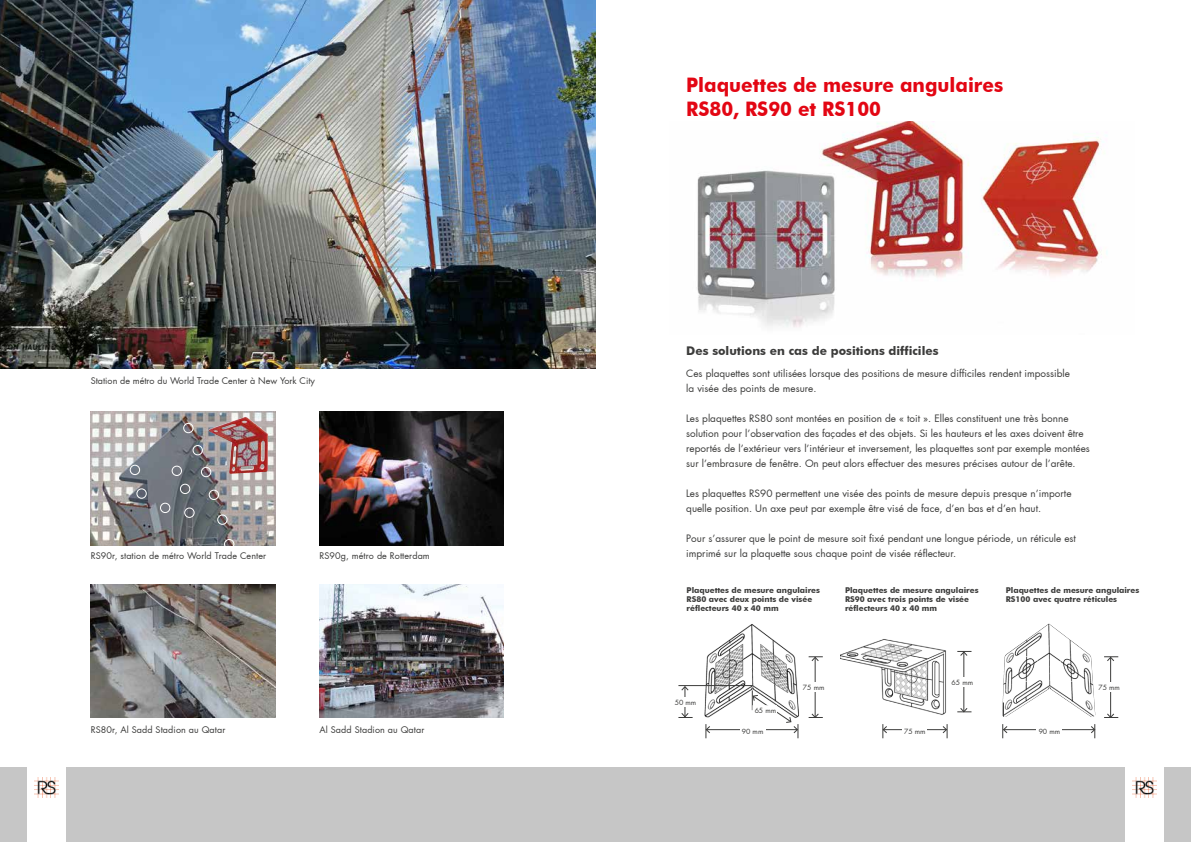
<style>
.page{position:relative;width:1191px;height:842px;background:#fff}
.page>*{position:absolute;margin:0;border:0;box-sizing:border-box;transform-origin:0 0}
.t1{font:700 20px/24px "Futura BT";color:#e30613;scale:.95 1}
.t2{font:700 12px "Futura BT";color:#3c3c3b}
.t3{font:10px/15px "Futura";color:#3c3c3b}
.t4{font:9px "Futura";letter-spacing:.01em;color:#3c3c3b}
.t5{font:700 8px/9px "Futura BT";color:#3c3c3b}
.t6{font:7px "Futura";color:#3c3c3b}
</style>
<div class="page">
<div style="left:0;top:767px;width:1191px;height:75px;background:#c6c6c6"></div>
<div style="left:27px;top:754px;width:39px;height:88px;background:#fff"></div>
<img style="left:34px;top:777px;width:25px;height:20px">
<div style="left:1125px;top:754px;width:38px;height:88px;background:#fff"></div>
<img style="left:1132px;top:777px;width:24px;height:20px">
<img style="left:697px;top:121px;width:411px;height:207px">
<img style="left:0;top:0;width:595px;height:369px">
<img style="left:319px;top:412px;width:185px;height:133px">
<img style="left:91px;top:584px;width:184px;height:134px">
<img style="left:319px;top:584px;width:185px;height:134px">
<img style="left:840px;top:639px;width:106px;height:76px">
<hr style="left:963px;top:652px;width:1px;height:60px;background:#3c3c3b">
<svg style="left:957px;top:651px;width:14px;height:5px"></svg>
<svg style="left:957px;top:707px;width:14px;height:6px"></svg>
<div style="left:950px;top:677px;width:24px;height:10px;background:#fff"></div>
<hr style="left:883px;top:729px;width:63px;height:1px;background:#3c3c3b">
<svg style="left:882px;top:724px;width:5px;height:14px"></svg>
<svg style="left:942px;top:724px;width:5px;height:14px"></svg>
<div style="left:902px;top:726px;width:25px;height:10px;background:#fff"></div>
<img style="left:704px;top:624px;width:95px;height:94px">
<hr style="left:678px;top:685px;width:74px;height:1px;background:#3c3c3b">
<hr style="left:815px;top:657px;width:1px;height:60px;background:#3c3c3b">
<svg style="left:808px;top:656px;width:15px;height:5px"></svg>
<svg style="left:808px;top:713px;width:15px;height:5px"></svg>
<hr style="left:684px;top:687px;width:1px;height:30px;background:#3c3c3b">
<svg style="left:681px;top:686px;width:8px;height:5px"></svg>
<svg style="left:678px;top:712px;width:14px;height:6px"></svg>
<div style="left:801px;top:682px;width:25px;height:10px;background:#fff"></div>
<div style="left:673px;top:697px;width:25px;height:10px;background:#fff"></div>
<hr style="left:706px;top:729px;width:91px;height:1px;background:#3c3c3b">
<svg style="left:705px;top:724px;width:5px;height:14px"></svg>
<div style="left:740px;top:726px;width:25px;height:10px;background:#fff"></div>
<svg style="left:752px;top:690px;width:46px;height:48px"></svg>
<hr style="left:1110px;top:657px;width:1px;height:60px;background:#3c3c3b">
<svg style="left:1104px;top:656px;width:14px;height:5px"></svg>
<svg style="left:1104px;top:713px;width:14px;height:5px"></svg>
<div style="left:1096px;top:682px;width:25px;height:10px;background:#fff"></div>
<hr style="left:1003px;top:729px;width:91px;height:1px;background:#3c3c3b">
<div style="left:1036px;top:726px;width:26px;height:10px;background:#fff"></div>
<img style="left:1019px;top:624px;width:29px;height:21px">
<svg style="left:1003px;top:702px;width:1px;height:15px"></svg>
<svg style="left:1002px;top:724px;width:5px;height:14px"></svg>
<svg style="left:1090px;top:724px;width:5px;height:14px"></svg>
<img style="left:91px;top:412px;width:184px;height:133px">
<div style="left:172px;top:466px;width:10px;height:10px;border:1px solid #fff;border-radius:50%"></div>
<div style="left:183px;top:423px;width:10px;height:10px;border:1px solid #fff;border-radius:50%"></div>
<div style="left:192px;top:445px;width:11px;height:10px;border:1px solid #fff;border-radius:50%"></div>
<div style="left:201px;top:467px;width:10px;height:10px;border:1px solid #fff;border-radius:50%"></div>
<div style="left:209px;top:490px;width:10px;height:10px;border:1px solid #fff;border-radius:50%"></div>
<div style="left:217px;top:514px;width:11px;height:11px;border:1px solid #fff;border-radius:50%"></div>
<div style="left:224px;top:539px;width:10px;height:10px;border:1px solid #fff;border-radius:50%"></div>
<div style="left:180px;top:484px;width:10px;height:10px;border:1px solid #fff;border-radius:50%"></div>
<div style="left:184px;top:507px;width:11px;height:11px;border:1px solid #fff;border-radius:50%"></div>
<div style="left:160px;top:503px;width:10px;height:10px;border:1px solid #fff;border-radius:50%"></div>
<div style="left:136px;top:488px;width:11px;height:11px;border:1px solid #fff;border-radius:50%"></div>
<div style="left:130px;top:465px;width:10px;height:10px;border:1px solid #fff;border-radius:50%"></div>
<img style="left:209px;top:417px;width:59px;height:57px">
<h1 class="t1" style="left:686px;top:72px;width:335px">Plaquettes de mesure angulaires<br>RS80, RS90 et RS100</h1>
<p class="t4" style="left:91px;top:375px;width:226px">Station de métro du World Trade Center à New York City</p>
<p class="t2" style="left:686px;top:344px;width:254px">Des solutions en cas de positions difficiles</p>
<p class="t3" style="left:686px;top:366px;width:385px">Ces plaquettes sont utilisées lorsque des positions de mesure difficiles rendent impossible la visée des points de mesure.</p>
<p class="t3" style="left:686px;top:411px;width:405px">Les plaquettes RS80 sont montées en position de « toit ». Elles constituent une très bonne solution pour l’observation des façades et des objets. Si les hauteurs et les axes doivent être reportés de l’extérieur vers l’intérieur et inversement, les plaquettes sont par exemple montées sur l’embrasure de fenêtre. On peut alors effectuer des mesures précises autour de l’arête.</p>
<p class="t3" style="left:686px;top:486px;width:387px">Les plaquettes RS90 permettent une visée des points de mesure depuis presque n’importe quelle position. Un axe peut par exemple être visé de face, d’en bas et d’en haut.</p>
<p class="t3" style="left:686px;top:531px;width:391px">Pour s’assurer que le point de mesure soit fixé pendant une longue période, un réticule est</p>
<p class="t4" style="left:91px;top:550px;width:177px">RS90r, station de métro World Trade Center</p>
<p class="t4" style="left:319px;top:550px;width:112px">RS90g, métro de Rotterdam</p>
<p class="t3" style="left:686px;top:546px;width:271px">imprimé sur la plaquette sous chaque point de visée réflecteur.</p>
<p class="t5" style="left:686px;top:585px;width:135px">Plaquettes de mesure angulaires<br>RS80 avec deux points de visée réflecteurs 40 x 40 mm</p>
<p class="t5" style="left:845px;top:585px;width:135px">Plaquettes de mesure angulaires<br>RS90 avec trois points de visée réflecteurs 40 x 40 mm</p>
<p class="t6" style="left:675px;top:697px;width:23px">50 mm</p>
<p class="t6" style="left:754px;top:706px;width:23px">65 mm</p>
<p class="t6" style="left:803px;top:683px;width:23px">75 mm</p>
<p class="t6" style="left:951px;top:678px;width:23px">65 mm</p>
<p class="t4" style="left:91px;top:724px;width:136px">RS80r, Al Sadd Stadion au Qatar</p>
<p class="t4" style="left:319px;top:724px;width:106px">Al Sadd Stadion au Qatar</p>
<p class="t6" style="left:742px;top:727px;width:23px">90 mm</p>
<p class="t6" style="left:904px;top:727px;width:23px">75 mm</p>
<p class="t5" style="left:1005px;top:585px;width:135px">Plaquettes de mesure angulaires<br>RS100 avec quatre réticules</p>
<p class="t6" style="left:1038px;top:727px;width:23px">90 mm</p>
<p class="t6" style="left:1098px;top:683px;width:23px">75 mm</p>
</div>
